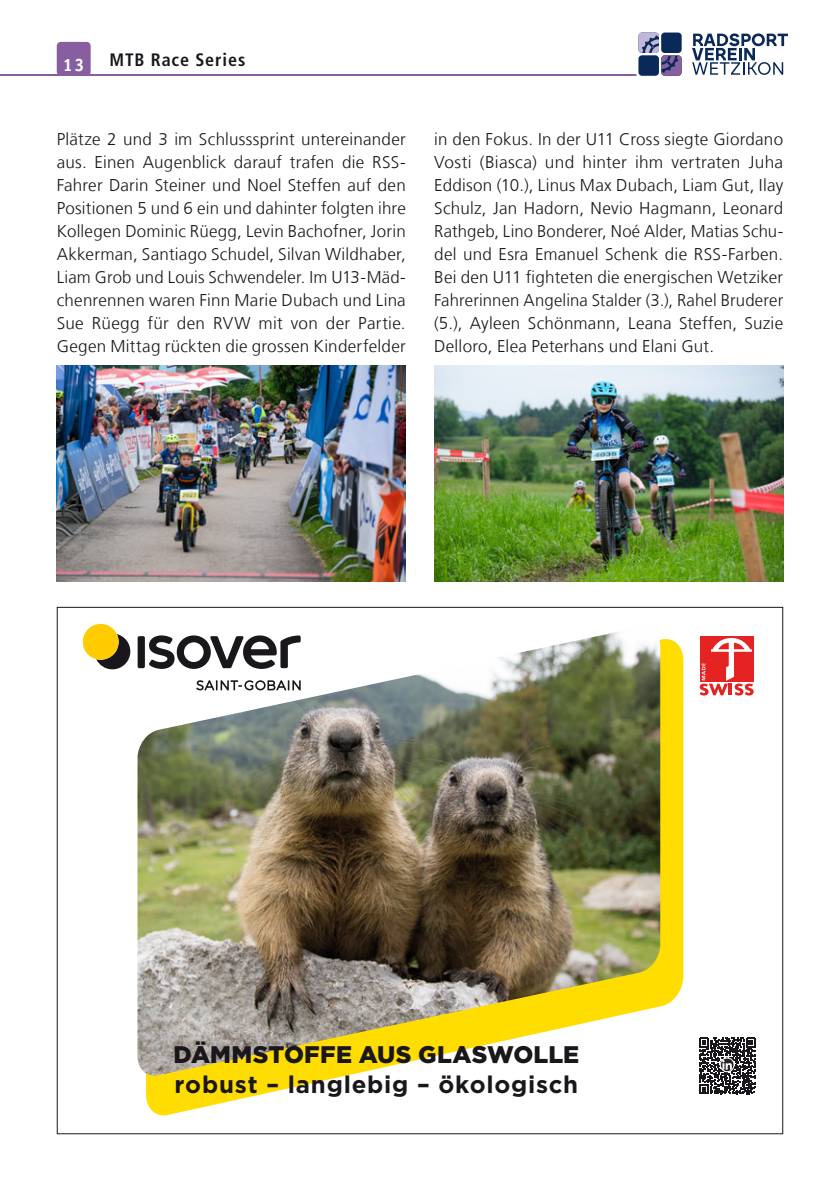
<style>
.page{position:relative;width:840px;height:1191px;background:#fff}
.page>*{position:absolute;margin:0;border:0;box-sizing:border-box;transform-origin:0 0}
.t1{font:700 24px "Gotham";letter-spacing:.03em;color:#1a171c}
.t2{font:900 24px "Gotham";letter-spacing:.01em;color:#1a171c}
.t3{font:700 condensed 18px "Frutiger LT Com";letter-spacing:.05em;color:#1a171c}
.t4{font:700 18px "Officina Serif Std";color:#fff}
.t5{font:300 17px/23px "Frutiger LT Com";letter-spacing:.015em;color:#1a171c;text-align:justify}
</style>
<div class="page">
<hr style="left:0;top:74px;width:652px;height:2px;background:#875e9f">
<div style="left:57px;top:42px;width:34px;height:34px;background:#875e9f;border-radius:4px"></div>
<svg style="left:692px;top:33px;width:95px;height:42px"></svg>
<svg style="left:636px;top:33px;width:45px;height:43px;background:#616a91"></svg>
<svg style="left:146px;top:639px;width:537px;height:477px"></svg>
<img style="left:137px;top:632px;width:523px;height:445px">
<svg style="left:196px;top:680px;width:104px;height:10px"></svg>
<svg style="left:96px;top:634px;width:34px;height:35px"></svg>
<div style="left:137px;top:636px;width:8px;height:32px;background:#1a171c;border-radius:2px"></div>
<svg style="left:149px;top:635px;width:151px;height:34px"></svg>
<div style="left:83px;top:624px;width:35px;height:35px;background:#fc0;border-radius:50%"></div>
<svg style="left:699px;top:1037px;width:56px;height:57px"></svg>
<div style="left:719px;top:1057px;width:14px;height:15px;border:1px solid #fff;border-radius:7px"></div>
<div style="left:699px;top:636px;width:54px;height:46px;background:#e42322"></div>
<svg style="left:699px;top:638px;width:54px;height:57px"></svg>
<img style="left:434px;top:365px;width:348px;height:217px">
<img style="left:57px;top:365px;width:348px;height:217px">
<p class="t4" style="left:63px;top:53px;width:23px">13</p>
<p class="t3" style="left:109px;top:49px;width:137px">MTB Race Series</p>
<p class="t5" style="left:57px;top:127px;width:350px">Plätze 2 und 3 im Schlusssprint untereinander aus. Einen Augenblick darauf trafen die RSS-Fahrer Darin Steiner und Noel Steffen auf den Positionen 5 und 6 ein und dahinter folgten ihre Kollegen Dominic Rüegg, Levin Bachofner, Jorin Akkerman, Santiago Schudel, Silvan Wildhaber, Liam Grob und Louis Schwendeler. Im U13-Mäd&shy;chenrennen waren Finn Marie Dubach und Lina Sue Rüegg für den RVW mit von der Partie.<br>Gegen Mittag rückten die grossen Kinderfelder</p>
<p class="t5" style="left:434px;top:127px;width:350px">in den Fokus. In der U11 Cross siegte Giordano Vosti (Biasca) und hinter ihm vertraten Juha Eddison (10.), Linus Max Dubach, Liam Gut, Ilay Schulz, Jan Hadorn, Nevio Hagmann, Leonard Rathgeb, Lino Bonderer, Noé Alder, Matias Schu&shy;del und Esra Emanuel Schenk die RSS-Farben.<br>Bei den U11 fighteten die energischen Wetziker Fahrerinnen Angelina Stalder (3.), Rahel Bruderer (5.), Ayleen Schönmann, Leana Steffen, Suzie Delloro, Elea Peterhans und Elani Gut.</p>
<h1 class="t2" style="left:173px;top:1038px;width:407px">DÄMMSTOFFE AUS GLASWOLLE</h1>
<h1 class="t1" style="left:174px;top:1069px;width:405px">robust – langlebig – ökologisch</h1>
</div>
